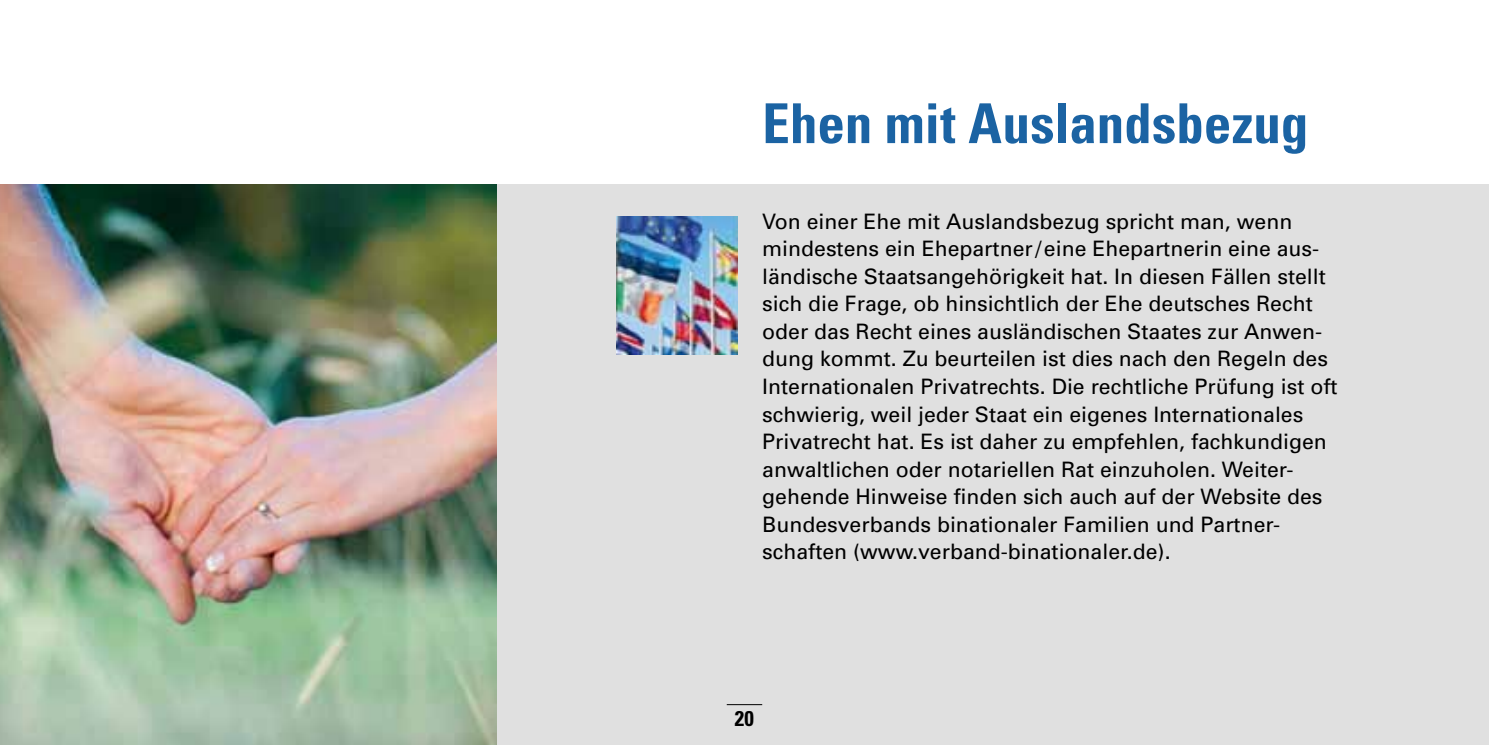
<style>
.page{position:relative;width:1489px;height:745px;background:#fff}
.page>*{position:absolute;margin:0;border:0;box-sizing:border-box;transform-origin:0 0}
.t1{font:700 condensed 55px "Univers";color:#1b63a3}
.t2{font:21.25px/27.5px "Univers";color:#000}
.t3{font:700 condensed 21.25px "Univers";color:#000}
</style>
<div class="page">
<div style="left:0;top:184px;width:1488px;height:560px;background:#e0e0e0"></div>
<hr style="left:726px;top:703px;width:36px;height:1px;background:#000">
<img style="left:617px;top:216px;width:120px;height:138px">
<img style="left:0;top:184px;width:496px;height:560px">
<h1 class="t1" style="left:762px;top:90px;width:547px">Ehen mit Auslandsbezug</h1>
<p class="t2" style="left:762px;top:207px;width:577px">Von einer Ehe mit Auslandsbezug spricht man, wenn mindestens ein Ehepartner/eine Ehepartnerin eine aus&shy;ländische Staatsangehörigkeit hat. In diesen Fällen stellt sich die Frage, ob hinsichtlich der Ehe deutsches Recht oder das Recht eines ausländischen Staates zur Anwen&shy;dung kommt. Zu beurteilen ist dies nach den Regeln des Internationalen Privatrechts. Die rechtliche Prüfung ist oft schwierig, weil jeder Staat ein eigenes Internationales Privatrecht hat. Es ist daher zu empfehlen, fachkundigen anwaltlichen oder notariellen Rat einzuholen. Weiter&shy;gehende Hinweise finden sich auch auf der Website des Bundesverbands binationaler Familien und Partner&shy;schaften (www.verband-binationaler.de).</p>
<p class="t3" style="left:735px;top:705px;width:21px">20</p>
</div>
